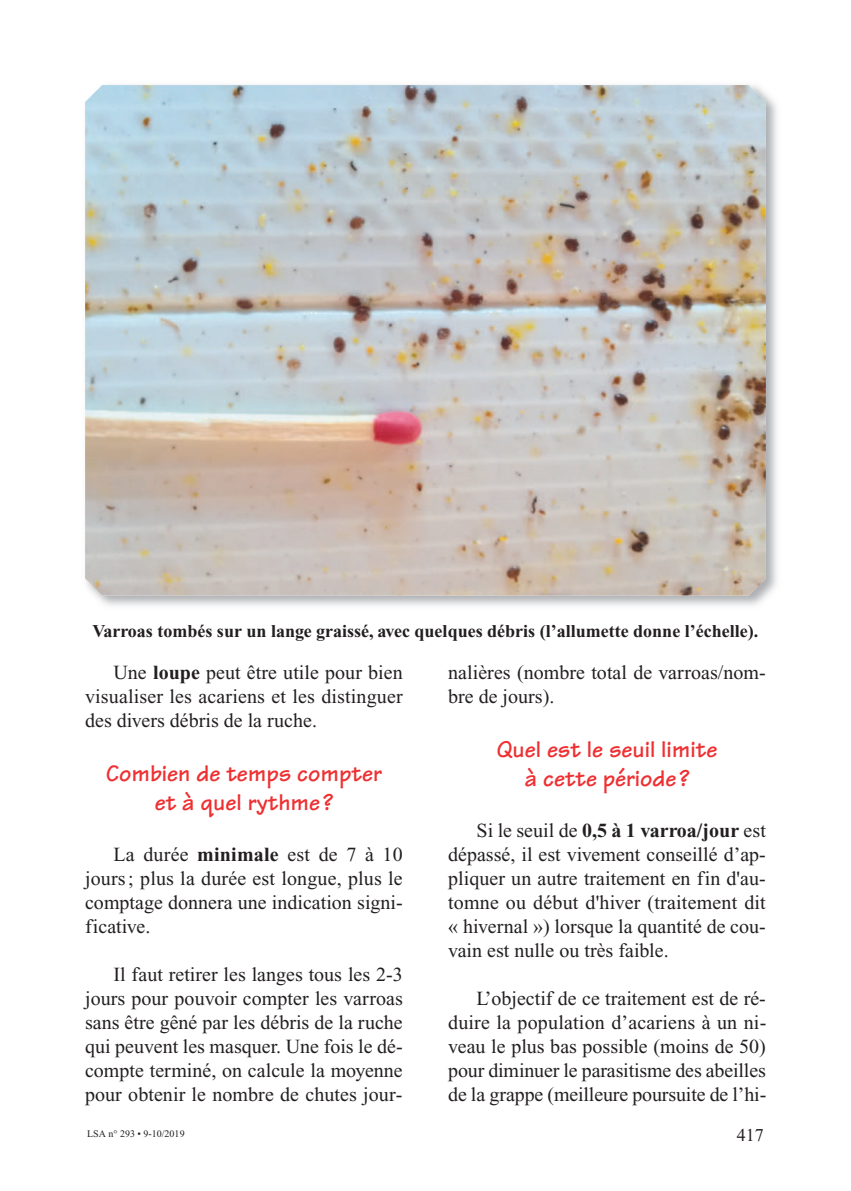
<style>
.page{position:relative;width:851px;height:1191px;background:#fff}
.page>*{position:absolute;margin:0;border:0;box-sizing:border-box;transform-origin:0 0}
.t1{font:700 24px/28.8px "Tekton";color:#ee3032;text-align:center}
.t2{font:20px/24px "Times New Roman";color:#231f20;text-align:justify}
.t3{font:700 18px "Times New Roman";color:#231f20}
.t4{font:18px "Times New Roman";color:#231f20}
.t5{font:10px "Times New Roman";color:#231f20}
.s1{font-weight:700}
</style>
<div class="page">
<img style="left:95px;top:93px;width:682px;height:513px">
<img style="left:85px;top:85px;width:680px;height:510px">
<p class="t3" style="left:93px;top:624px;width:667px">Varroas tombés sur un lange graissé, avec quelques débris (l’allumette donne l’échelle).</p>
<p class="t2" style="left:85px;top:662px;width:319px;text-indent:28px">Une <span class="s1">loupe</span> peut être utile pour bien visualiser les acariens et les distinguer des divers débris de la ruche.</p>
<p class="t1" style="left:106px;top:762px;width:277px">Combien de temps compter et à quel rythme ?</p>
<p class="t2" style="left:85px;top:844px;width:319px;text-indent:28px">La durée <span class="s1">minimale</span> est de 7 à 10 jours; plus la durée est longue, plus le comptage donnera une indication signi&shy;ficative.</p>
<p class="t2" style="left:85px;top:964px;width:319px;text-indent:28px">Il faut retirer les langes tous les 2-3 jours pour pouvoir compter les varroas sans être gêné par les débris de la ruche qui peuvent les masquer. Une fois le dé&shy;compte terminé, on calcule la moyenne pour obtenir le nombre de chutes jour-</p>
<p class="t5" style="left:87px;top:1129px;width:99px">LSA n° 293 • 9-10/2019</p>
<p class="t2" style="left:448px;top:662px;width:319px">nalières (nombre total de varroas/nom&shy;bre de jours).</p>
<p class="t1" style="left:496px;top:738px;width:222px">Quel est le seuil limite à cette période ?</p>
<p class="t2" style="left:448px;top:820px;width:319px;text-indent:28px">Si le seuil de <span class="s1">0,5 à 1 varroa/jour</span> est dépassé, il est vivement conseillé d’ap&shy;pliquer un autre traitement en fin d'au&shy;tomne ou début d'hiver (traitement dit « hivernal ») lorsque la quantité de cou&shy;vain est nulle ou très faible.</p>
<p class="t2" style="left:448px;top:988px;width:319px;text-indent:28px">L’objectif de ce traitement est de ré&shy;duire la population d’acariens à un ni&shy;veau le plus bas possible (moins de 50) pour diminuer le parasitisme des abeilles de la grappe (meilleure poursuite de l’hi-</p>
<p class="t4" style="left:736px;top:1129px;width:28px">417</p>
</div>
